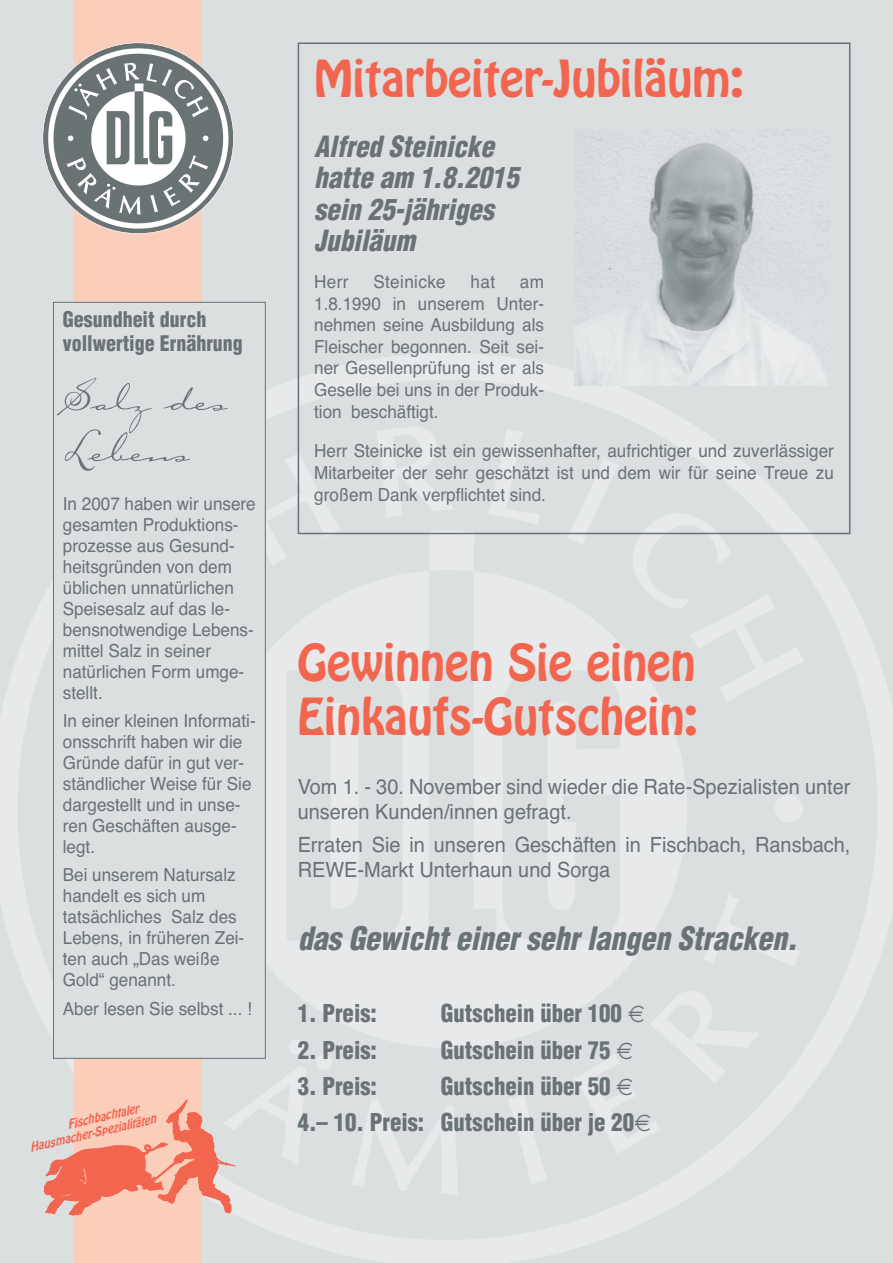
<style>
.page{position:relative;width:893px;height:1263px;background:#dbdfe0}
.page>*{position:absolute;margin:0;border:0;box-sizing:border-box;transform-origin:0 0}
.t1{font:58.5px/51px "Julia Hand Script";color:#697374;scale:.95 1}
.t2{font:45px/54px "Hobo Std";color:#f2664f}
.t3{font:italic 900 condensed 31.5px "Helvetica";color:#697374;scale:.95 1}
.t4{font:italic 900 condensed 28.5px/31.5px "Helvetica";color:#697374;scale:.95 1}
.t5{font:900 condensed 24px/36.3px "Helvetica";color:#697374;scale:.95 1}
.t6{font:21px/25.2px "Helvetica";color:#697374;scale:.95 1}
.t7{font:900 condensed 21px/24px "Helvetica";color:#697374;scale:.95 1}
.t8{font:18px/21px "Helvetica";color:#697374;scale:.95 1}
.t9{font:18px "Helvetica";letter-spacing:.02em;color:#697374;scale:.95 1}
.t10{font:italic 14.1px/14.1px "Hobo D";color:#f2664f}
</style>
<div class="page">
<img style="left:0;top:353px;width:893px;height:910px">
<div style="left:74px;top:0;width:128px;height:1263px;background:#fbcebc"></div>
<svg style="left:44px;top:1098px;width:192px;height:118px"></svg>
<img style="left:49px;top:48px;width:180px;height:180px">
<div style="left:54px;top:303px;width:211px;height:755px;background:#dbdfe0"></div>
<div style="left:53px;top:302px;width:213px;height:757px;border:1px solid #697374"></div>
<div style="left:298px;top:43px;width:552px;height:491px;border:2px solid #697374"></div>
<img style="left:574px;top:129px;width:255px;height:257px">
<svg style="left:628px;top:1006px;width:16px;height:17px"></svg>
<svg style="left:617px;top:1042px;width:15px;height:17px"></svg>
<svg style="left:617px;top:1078px;width:15px;height:17px"></svg>
<svg style="left:635px;top:1115px;width:15px;height:16px"></svg>
<p class="t7" style="left:63px;top:308px;width:191px">Gesundheit durch vollwertige Ernährung</p>
<h1 class="t1" style="left:63px;top:364px;width:176px">Salz des<br>Lebens</h1>
<p class="t8" style="left:63px;top:493px;width:205px">In 2007 haben wir unsere gesamten Produktions&shy;prozesse aus Gesund&shy;heitsgründen von dem üblichen unnatürlichen<br>Speisesalz auf das le&shy;bensnotwendige Lebens&shy;mittel Salz in seiner natürlichen Form umge&shy;stellt.</p>
<p class="t8" style="left:63px;top:710px;width:205px">In einer kleinen Informati&shy;onsschrift haben wir die<br>Gründe dafür in gut ver&shy;ständlicher Weise für Sie dargestellt und in unse&shy;ren Geschäften ausge&shy;legt.</p>
<p class="t8" style="left:63px;top:865px;width:193px">Bei unserem Natursalz handelt es sich um tatsächliches Salz des<br>Lebens, in früheren Zei&shy;ten auch „Das weiße<br>Gold“ genannt.</p>
<p class="t8" style="left:63px;top:998px;width:201px">Aber lesen Sie selbst ... !</p>
<p class="t10" style="left:25px;top:1127px;width:131px;text-indent:42px;rotate:-13deg">Fischbachtaler<br>Hausmacher-Spezialitäten</p>
<h2 class="t2" style="left:314px;top:56px;width:431px">Mitarbeiter-Jubiläum:</h2>
<h3 class="t4" style="left:314px;top:131px;width:217px">Alfred Steinicke hatte am 1.8.2015 sein 25-jähriges<br>Jubiläum</h3>
<p class="t8" style="left:314px;top:271px;width:38px">Herr</p>
<p class="t9" style="left:373px;top:271px;width:78px">Steinicke</p>
<p class="t8" style="left:471px;top:271px;width:27px">hat</p>
<p class="t8" style="left:314px;top:271px;width:243px;line-height:21.6px;text-align:justify;text-indent:206px">am 1.8.1990 in unserem Unter&shy;nehmen seine Ausbildung als Fleischer begonnen. Seit sei&shy;ner Gesellenprüfung ist er als Geselle bei uns in der Produk&shy;tion beschäftigt.</p>
<p class="t8" style="left:314px;top:440px;width:549px;line-height:21.6px;text-align:justify">Herr Steinicke ist ein gewissenhafter, aufrichtiger und zuverlässiger Mitarbeiter der sehr geschätzt ist und dem wir für seine Treue zu großem Dank verpflichtet sind.</p>
<h2 class="t2" style="left:298px;top:640px;width:401px">Gewinnen Sie einen<br>Einkaufs-Gutschein:</h2>
<p class="t6" style="left:298px;top:774px;width:583px">Vom 1. - 30. November sind wieder die Rate-Spezialisten unter unseren Kunden/innen gefragt.</p>
<p class="t6" style="left:298px;top:832px;width:583px">Erraten Sie in unseren Geschäften in Fischbach, Ransbach,<br>REWE-Markt Unterhaun und Sorga</p>
<h3 class="t3" style="left:298px;top:921px;width:527px">das Gewicht einer sehr langen Stracken.</h3>
<h3 class="t5" style="left:298px;top:996px;width:85px">1. Preis:</h3>
<h3 class="t5" style="left:441px;top:996px;width:192px">Gutschein über 100</h3>
<h3 class="t5" style="left:298px;top:1032px;width:85px">2. Preis:</h3>
<h3 class="t5" style="left:441px;top:1032px;width:180px">Gutschein über 75</h3>
<h3 class="t5" style="left:298px;top:1068px;width:85px">3. Preis:</h3>
<h3 class="t5" style="left:298px;top:1068px;width:356px;text-indent:143px">Gutschein über 50<br>4.– 10. Preis: Gutschein über je 20</h3>
</div>
